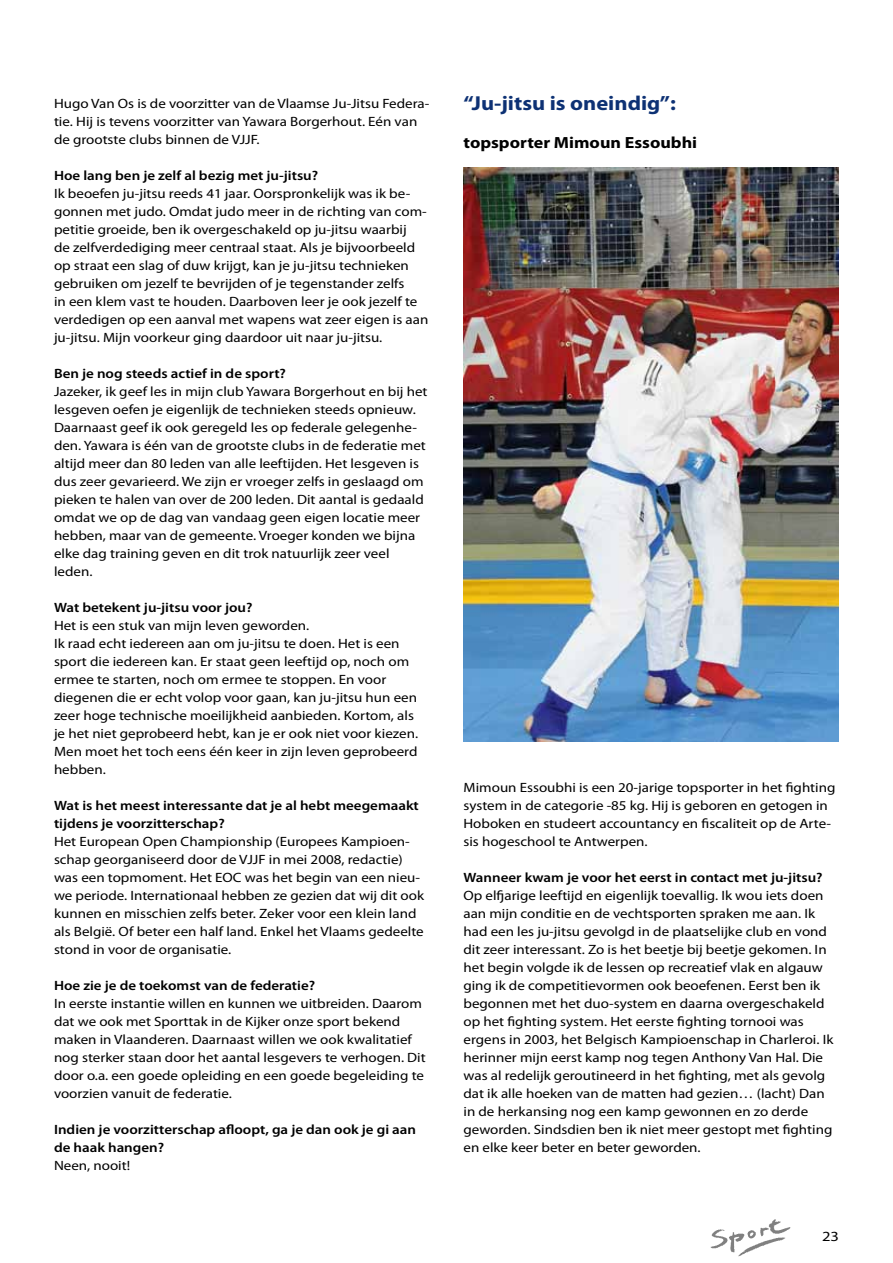
<style>
.page{position:relative;width:893px;height:1263px;background:#fff}
.page>*{position:absolute;margin:0;border:0;box-sizing:border-box;transform-origin:0 0}
.t1{font:700 20.25px "Myriad Pro";color:#0d3174;scale:1.11 1}
.t2{font:700 16.2px "Myriad Pro";color:#000;scale:1.11 1}
.t3{font:14.1px "Myriad Pro";color:#000;scale:1.18 1}
.t4{font:13.5px/18px "Myriad Pro";color:#000;scale:1.11 1}
.t5{font:600 13.5px/18px "Myriad Pro";color:#000;scale:1.11 1}
</style>
<div class="page">
<img style="left:710px;top:1219px;width:80px;height:38px">
<img style="left:463px;top:168px;width:376px;height:573px">
<p class="t4" style="left:54px;top:94px;width:340px">Hugo Van Os is de voorzitter van de Vlaamse Ju-Jitsu Federa&shy;tie. Hij is tevens voorzitter van Yawara Borgerhout. Eén van de grootste clubs binnen de VJJF.</p>
<p class="t5" style="left:54px;top:166px;width:240px">Hoe lang ben je zelf al bezig met ju-jitsu?</p>
<p class="t4" style="left:54px;top:184px;width:339px">Ik beoefen ju-jitsu reeds 41 jaar. Oorspronkelijk was ik be&shy;gonnen met judo. Omdat judo meer in de richting van com&shy;petitie groeide, ben ik overgeschakeld op ju-jitsu waarbij<br>de zelfverdediging meer centraal staat. Als je bijvoorbeeld op straat een slag of duw krijgt, kan je ju-jitsu technieken gebruiken om jezelf te bevrijden of je tegenstander zelfs<br>in een klem vast te houden. Daarboven leer je ook jezelf te verdedigen op een aanval met wapens wat zeer eigen is aan ju-jitsu. Mijn voorkeur ging daardoor uit naar ju-jitsu.</p>
<p class="t5" style="left:54px;top:364px;width:211px">Ben je nog steeds actief in de sport?</p>
<p class="t4" style="left:54px;top:382px;width:338px">Jazeker, ik geef les in mijn club Yawara Borgerhout en bij het lesgeven oefen je eigenlijk de technieken steeds opnieuw.<br>Daarnaast geef ik ook geregeld les op federale gelegenhe&shy;den. Yawara is één van de grootste clubs in de federatie met altijd meer dan 80 leden van alle leeftijden. Het lesgeven is dus zeer gevarieerd. We zijn er vroeger zelfs in geslaagd om pieken te halen van over de 200 leden. Dit aantal is gedaald omdat we op de dag van vandaag geen eigen locatie meer hebben, maar van de gemeente. Vroeger konden we bijna elke dag training geven en dit trok natuurlijk zeer veel leden.</p>
<p class="t5" style="left:54px;top:598px;width:180px">Wat betekent ju-jitsu voor jou?</p>
<p class="t4" style="left:54px;top:616px;width:330px">Het is een stuk van mijn leven geworden.<br>Ik raad echt iedereen aan om ju-jitsu te doen. Het is een sport die iedereen kan. Er staat geen leeftijd op, noch om ermee te starten, noch om ermee te stoppen. En voor diegenen die er echt volop voor gaan, kan ju-jitsu hun een zeer hoge technische moeilijkheid aanbieden. Kortom, als je het niet geprobeerd hebt, kan je er ook niet voor kiezen.<br>Men moet het toch eens één keer in zijn leven geprobeerd hebben.</p>
<p class="t5" style="left:54px;top:796px;width:330px">Wat is het meest interessante dat je al hebt meegemaakt tijdens je voorzitterschap?</p>
<p class="t4" style="left:54px;top:832px;width:335px">Het European Open Championship (Europees Kampioen&shy;schap georganiseerd door de VJJF in mei 2008, redactie) was een topmoment. Het EOC was het begin van een nieu&shy;we periode. Internationaal hebben ze gezien dat wij dit ook kunnen en misschien zelfs beter. Zeker voor een klein land als België. Of beter een half land. Enkel het Vlaams gedeelte stond in voor de organisatie.</p>
<p class="t5" style="left:54px;top:976px;width:237px">Hoe zie je de toekomst van de federatie?</p>
<p class="t4" style="left:54px;top:994px;width:336px">In eerste instantie willen en kunnen we uitbreiden. Daarom dat we ook met Sporttak in de Kijker onze sport bekend maken in Vlaanderen. Daarnaast willen we ook kwalitatief nog sterker staan door het aantal lesgevers te verhogen. Dit door o.a. een goede opleiding en een goede begeleiding te voorzien vanuit de federatie.</p>
<p class="t5" style="left:54px;top:1120px;width:328px">Indien je voorzitterschap afloopt, ga je dan ook je gi aan de haak hangen?</p>
<p class="t4" style="left:54px;top:1156px;width:70px">Neen, nooit!</p>
<h1 class="t1" style="left:463px;top:90px;width:193px">“Ju-jitsu is oneindig”:</h1>
<p class="t2" style="left:463px;top:132px;width:212px">topsporter Mimoun Essoubhi</p>
<p class="t4" style="left:463px;top:778px;width:337px">Mimoun Essoubhi is een 20-jarige topsporter in het fighting system in de categorie -85 kg. Hij is geboren en getogen in Hoboken en studeert accountancy en fiscaliteit op de Arte&shy;sis hogeschool te Antwerpen.</p>
<p class="t5" style="left:463px;top:868px;width:325px">Wanneer kwam je voor het eerst in contact met ju-jitsu?</p>
<p class="t4" style="left:463px;top:886px;width:335px">Op elfjarige leeftijd en eigenlijk toevallig. Ik wou iets doen aan mijn conditie en de vechtsporten spraken me aan. Ik had een les ju-jitsu gevolgd in de plaatselijke club en vond dit zeer interessant. Zo is het beetje bij beetje gekomen. In het begin volgde ik de lessen op recreatief vlak en algauw ging ik de competitievormen ook beoefenen. Eerst ben ik begonnen met het duo-system en daarna overgeschakeld op het fighting system. Het eerste fighting tornooi was ergens in 2003, het Belgisch Kampioenschap in Charleroi. Ik herinner mijn eerst kamp nog tegen Anthony Van Hal. Die was al redelijk geroutineerd in het fighting, met als gevolg dat ik alle hoeken van de matten had gezien… (lacht) Dan in de herkansing nog een kamp gewonnen en zo derde geworden. Sindsdien ben ik niet meer gestopt met fighting en elke keer beter en beter geworden.</p>
<p class="t3" style="left:822px;top:1228px;width:16px">23</p>
</div>
